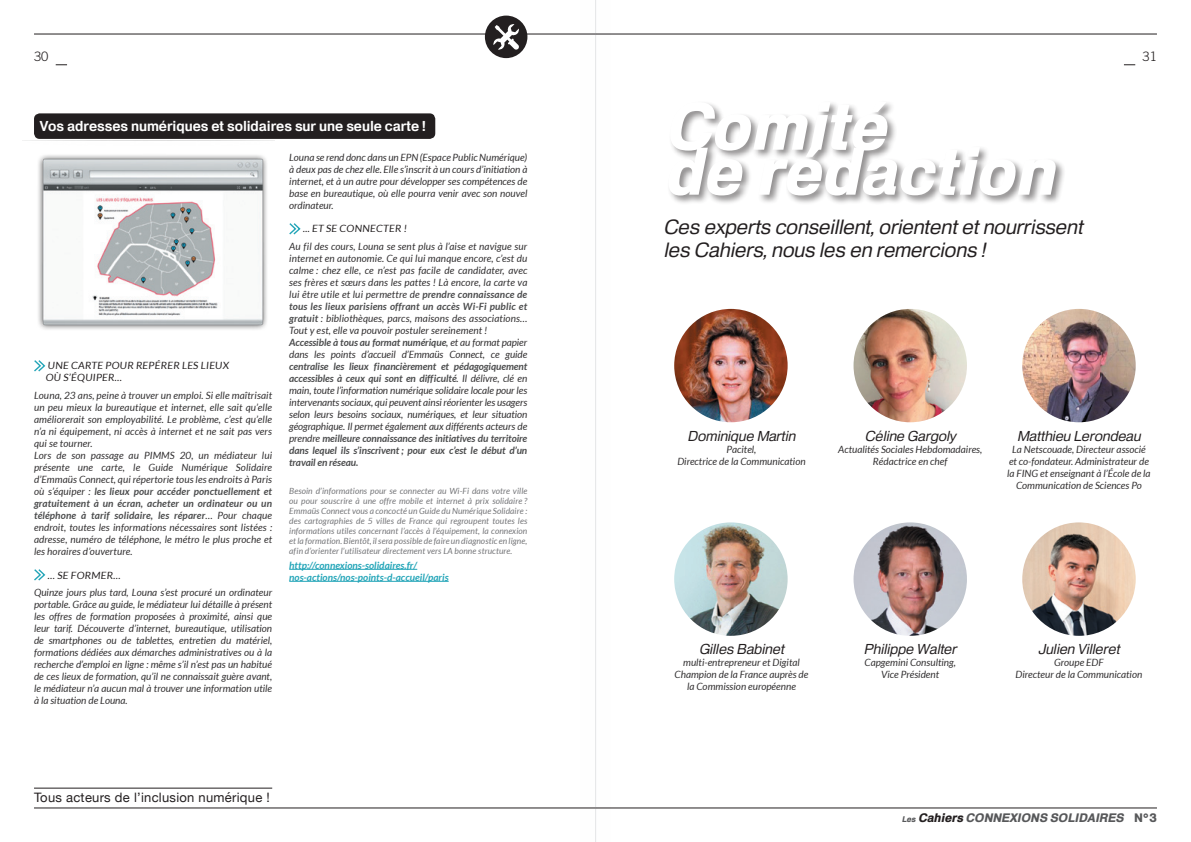
<style>
.page{position:relative;width:1191px;height:842px;background:#fff}
.page>*{position:absolute;margin:0;border:0;box-sizing:border-box;transform-origin:0 0}
.t1{font:italic 900 65px "Heldustry FT";color:#fff}
.t2{font:italic 20px/23px "Heldustry FT";color:#231f20}
.t3{font:italic 14px "Heldustry FT";color:#231f20}
.t4{font:600 14px "Heldustry FT";color:#fff}
.t5{font:13px "Helvetica Neue";letter-spacing:.02em;color:#231f20}
.t6{font:300 13px "Trade Gothic";color:#231f20}
.t7{font:italic 900 12px "Heldustry FT";color:#57585a}
.t8{font:italic 10px/12px "Lato";letter-spacing:.01em;color:#312f30;text-align:center}
.t9{font:italic 700 10px/12px "Lato";color:#23a5b8}
.t10{font:10px/12px "Lato";color:#231f20}
.t11{font:italic 8.5px/10px "Lato";letter-spacing:.01em;color:#737477;text-align:justify}
.s1{font-weight:700;color:#4b4c4d}
.s2{font-size:8px}
.s3{color:#231f20}
.s4{font-style:normal}
</style>
<div class="page">
<hr style="left:34px;top:34px;width:561px;height:1px;background:#231f20">
<hr style="left:34px;top:807px;width:561px;height:1px;background:#231f20">
<hr style="left:34px;top:788px;width:238px;height:1px;background:#231f20">
<hr style="left:595px;top:807px;width:562px;height:1px;background:#231f20">
<hr style="left:595px;top:34px;width:562px;height:1px;background:#231f20">
<svg style="left:34px;top:360px;width:12px;height:12px"></svg>
<svg style="left:34px;top:569px;width:12px;height:12px"></svg>
<div style="left:34px;top:113px;width:401px;height:26px;background:#231f20;border-radius:6px"></div>
<hr style="left:289px;top:569px;width:128px;height:1px;background:#23a5b8">
<hr style="left:289px;top:581px;width:160px;height:1px;background:#23a5b8">
<svg style="left:289px;top:223px;width:12px;height:12px"></svg>
<div style="left:485px;top:16px;width:42px;height:42px;background:#231f20;border-radius:50%"></div>
<svg style="left:493px;top:24px;width:26px;height:26px"></svg>
<div style="left:666px;top:100px;width:400px;height:105px;background:#231f20;opacity:.5"></div>
<img style="left:674px;top:309px;width:113px;height:113px;border-radius:57px">
<img style="left:674px;top:522px;width:113px;height:114px;border-radius:57px">
<img style="left:853px;top:309px;width:114px;height:113px;border-radius:57px">
<img style="left:853px;top:522px;width:114px;height:114px;border-radius:57px">
<img style="left:1022px;top:309px;width:113px;height:113px;border-radius:57px">
<img style="left:1022px;top:522px;width:113px;height:114px;border-radius:57px">
<img style="left:23px;top:140px;width:251px;height:190px">
<div style="left:564px;top:0;width:62px;height:842px;background:#fefefe"></div>
<hr style="left:595px;top:0;width:1px;height:842px;background:#e6e7e9">
<h3 class="t6" style="left:34px;top:49px;width:16px">30</h3>
<h3 class="t4" style="left:40px;top:118px;width:387px">Vos adresses numériques et solidaires sur une seule carte !</h3>
<p class="t8" style="left:289px;top:152px;width:240px;text-align:justify">Louna se rend donc dans un EPN (Espace Public Numérique) à deux pas de chez elle. Elle s’inscrit à un cours d’initiation à internet, et à un autre pour développer ses compétences de base en bureautique, où elle pourra venir avec son nouvel ordinateur.</p>
<p class="t10" style="left:303px;top:223px;width:107px">... ET SE CONNECTER !</p>
<p class="t8" style="left:289px;top:241px;width:240px;text-align:left">Au fil des cours, Louna se sent plus à l’aise et navigue sur internet en autonomie. Ce qui lui manque encore, c’est du calme : chez elle, ce n’est pas facile de candidater, avec ses frères et sœurs dans les pattes ! Là encore, la carte va lui être utile et lui permettre de <span class="s1">prendre connaissance de tous les lieux parisiens offrant un accès Wi-Fi public et gratuit</span> : bibliothèques, parcs, maisons des associations… Tout y est, elle va pouvoir postuler sereinement !<br><span class="s1">Accessible à tous au format numérique</span>, et au format papier dans les points d’accueil d’Emmaüs Connect, ce guide</p>
<p class="t8" style="left:289px;top:361px;width:240px;text-align:justify"><span class="s1">centralise les lieux financièrement et pédagogiquement accessibles à ceux qui sont en difficulté</span>. Il délivre, clé en main, toute l’information numérique solidaire locale pour les intervenants sociaux, qui peuvent ainsi réorienter les usagers selon leurs besoins sociaux, numériques, et leur situation géographique. Il permet également aux différents acteurs de prendre <span class="s1">meilleure connaissance des initiatives du territoire dans lequel ils s’inscrivent ; pour eux c’est le début d’un travail en réseau.</span></p>
<p class="t11" style="left:289px;top:486px;width:240px">Besoin d’informations pour se connecter au Wi-Fi dans votre ville ou pour souscrire à une offre mobile et internet à prix solidaire ?<br>Emmaüs Connect vous a concocté un Guide du Numérique Solidaire : des cartographies de 5 villes de France qui regroupent toutes les informations utiles concernant l’accès à l’équipement, la connexion et la formation. Bientôt, il sera possible de faire un diagnostic en ligne, afin d’orienter l’utilisateur directement vers LA bonne structure.</p>
<p class="t9" style="left:289px;top:559px;width:161px">http://connexions-solidaires.fr/ nos-actions/nos-points-d-accueil/paris</p>
<p class="t10" style="left:46px;top:360px;width:186px">UNE CARTE POUR REPÉRER LES LIEUX<br>OÙ S’ÉQUIPER…</p>
<p class="t8" style="left:34px;top:390px;width:240px;text-align:left">Louna, 23 ans, peine à trouver un emploi. Si elle maîtrisait un peu mieux la bureautique et internet, elle sait qu’elle améliorerait son employabilité. Le problème, c’est qu’elle n’a ni équipement, ni accès à internet et ne sait pas vers qui se tourner.<br>Lors de son passage au PIMMS 20, un médiateur lui présente une carte, le Guide Numérique Solidaire d’Emmaüs Connect, qui répertorie tous les endroits à Paris où s’équiper : <span class="s1">les lieux pour accéder ponctuellement et gratuitement à un écran, acheter un ordinateur ou un téléphone à tarif solidaire, les réparer</span>… Pour chaque endroit, toutes les informations nécessaires sont listées : adresse, numéro de téléphone, le métro le plus proche et les horaires d’ouverture.</p>
<p class="t10" style="left:48px;top:569px;width:75px">… SE FORMER…</p>
<p class="t8" style="left:34px;top:587px;width:240px;text-align:justify">Quinze jours plus tard, Louna s’est procuré un ordinateur portable. Grâce au guide, le médiateur lui détaille à présent les offres de formation proposées à proximité, ainsi que leur tarif. Découverte d’internet, bureautique, utilisation de smartphones ou de tablettes, entretien du matériel, formations dédiées aux démarches administratives ou à la recherche d’emploi en ligne : même s’il n’est pas un habitué de ces lieux de formation, qu’il ne connaissait guère avant, le médiateur n’a aucun mal à trouver une information utile à la situation de Louna.</p>
<h3 class="t5" style="left:34px;top:788px;width:237px">Tous acteurs de l’inclusion numérique !</h3>
<h1 class="t1" style="left:663px;top:88px;width:224px">Comité</h1>
<h1 class="t1" style="left:663px;top:133px;width:392px">de rédaction</h1>
<h2 class="t2" style="left:663px;top:216px;width:421px">Ces experts conseillent, orientent et nourrissent les Cahiers, nous les en remercions !</h2>
<h3 class="t6" style="left:1142px;top:49px;width:16px">31</h3>
<h3 class="t3" style="left:687px;top:428px;width:109px">Dominique Martin</h3>
<p class="t8" style="left:677px;top:444px;width:130px">Pacitel,<br>Directrice de la Communication</p>
<h3 class="t3" style="left:865px;top:428px;width:92px">Céline Gargoly</h3>
<p class="t8" style="left:838px;top:444px;width:146px">Actualités Sociales Hebdomadaires,<br>Rédactrice en chef</p>
<h3 class="t3" style="left:1017px;top:428px;width:125px">Matthieu Lerondeau</h3>
<p class="t8" style="left:1007px;top:444px;width:145px">La Netscouade, Directeur associé et co-fondateur. Administrateur de la FING et enseignant à l’École de la Communication de Sciences Po</p>
<h3 class="t3" style="left:699px;top:641px;width:86px">Gilles Babinet</h3>
<p class="t8" style="left:674px;top:657px;width:135px">multi-entrepreneur et Digital<br>Champion de la France auprès de la Commission européenne</p>
<h3 class="t3" style="left:864px;top:641px;width:94px">Philippe Walter</h3>
<p class="t8" style="left:864px;top:657px;width:93px">Capgemini Consulting,<br>Vice Président</p>
<h3 class="t3" style="left:1038px;top:641px;width:83px">Julien Villeret</h3>
<p class="t8" style="left:1015px;top:657px;width:128px">Groupe EDF<br>Directeur de la Communication</p>
<p class="t7" style="left:902px;top:811px;width:257px"><span class="s2">Les</span> <span class="s3">Cahiers</span> CONNEXIONS SOLIDAIRES <span class="s4">N°3</span></p>
</div>
